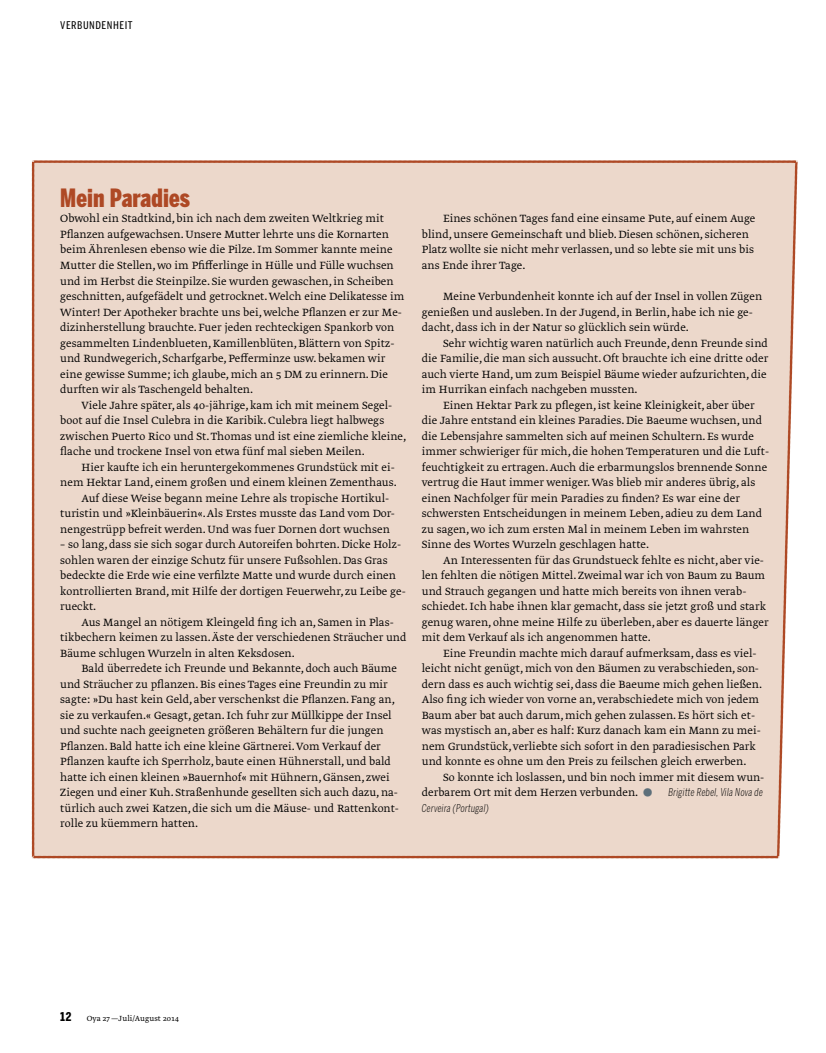
<style>
.page{position:relative;width:826px;height:1053px;background:#fff}
.page>*{position:absolute;margin:0;border:0;box-sizing:border-box;transform-origin:0 0}
.t1{font:900 25px "Benton Sans Comp";letter-spacing:.005em;color:#ae4925}
.t2{font:13.12px "Benton Sans Comp Regular SC";letter-spacing:.04em;color:#000}
.t3{font:12.38px/15.5px "Greta Text Std Light Min";letter-spacing:.005em;color:#000}
.t4{font:italic 300 10.75px "Benton Sans Comp";letter-spacing:.02em;color:#000}
.t5{font:300 8.75px "Greta Text Std";letter-spacing:.015em;color:#000}
.s1{font-family:"Greta Text Std Light Min";font-weight:400;font-style:normal;font-size:32.5px;color:#5d6f7a}
.s2{font-family:"Benton Sans Comp Bold SC";font-weight:400;font-size:15px}
</style>
<div class="page">
<div style="left:31px;top:160px;width:767px;height:698px;background:#ecd8cb"></div>
<p class="t2" style="left:60px;top:16px;width:74px">VERBUNDENHEIT</p>
<h1 class="t1" style="left:60px;top:183px;width:131px">Mein Paradies</h1>
<p class="t3" style="left:60px;top:212px;width:345px">Obwohl ein Stadtkind, bin ich nach dem zweiten Weltkrieg mit Pflanzen aufgewachsen. Unsere Mutter lehrte uns die Kornarten beim Ährenlesen ebenso wie die Pilze. Im Sommer kannte meine Mutter die Stellen, wo im Pfifferlinge in Hülle und Fülle wuchsen und im Herbst die Steinpilze. Sie wurden gewaschen, in Scheiben geschnitten, aufgefädelt und getrocknet. Welch eine Delikatesse im Winter! Der Apotheker brachte uns bei, welche Pflanzen er zur Me&shy;dizinherstellung brauchte. Fuer jeden rechteckigen Spankorb von gesammelten Lindenblueten, Kamillenblüten, Blättern von Spitz&shy;und Rundwegerich, Scharfgarbe, Pefferminze usw. bekamen wir eine gewisse Summe; ich glaube, mich an 5 DM zu erinnern. Die durften wir als Taschengeld behalten.</p>
<p class="t3" style="left:60px;top:398px;width:348px;text-indent:21px">Viele Jahre später, als 40-jährige, kam ich mit meinem Segel&shy;boot auf die Insel Culebra in die Karibik. Culebra liegt halbwegs zwischen Puerto Rico und St. Thomas und ist eine ziemliche kleine, flache und trockene Insel von etwa fünf mal sieben Meilen.</p>
<p class="t3" style="left:81px;top:460px;width:315px">Hier kaufte ich ein heruntergekommenes Grundstück mit ei-</p>
<p class="t3" style="left:60px;top:475px;width:338px">nem Hektar Land, einem großen und einem kleinen Zementhaus.</p>
<p class="t3" style="left:81px;top:491px;width:309px">Auf diese Weise begann meine Lehre als tropische Hortikul-</p>
<p class="t3" style="left:60px;top:506px;width:336px">turistin und »Kleinbäuerin«. Als Erstes musste das Land vom Dor-</p>
<p class="t3" style="left:60px;top:522px;width:331px">nengestrüpp befreit werden. Und was fuer Dornen dort wuchsen</p>
<p class="t3" style="left:60px;top:537px;width:347px">– so lang, dass sie sich sogar durch Autoreifen bohrten. Dicke Holz&shy;sohlen waren der einzige Schutz für unsere Fußsohlen. Das Gras bedeckte die Erde wie eine verfilzte Matte und wurde durch einen kontrollierten Brand, mit Hilfe der dortigen Feuerwehr, zu Leibe ge&shy;rueckt.</p>
<p class="t3" style="left:60px;top:615px;width:348px;text-indent:21px">Aus Mangel an nötigem Kleingeld fing ich an, Samen in Plas&shy;tikbechern keimen zu lassen. Äste der verschiedenen Sträucher und<br>Bäume schlugen Wurzeln in alten Keksdosen.</p>
<p class="t3" style="left:60px;top:661px;width:340px;text-indent:21px">Bald überredete ich Freunde und Bekannte, doch auch Bäume und Sträucher zu pflanzen. Bis eines Tages eine Freundin zu mir sagte: »Du hast kein Geld, aber verschenkst die Pflanzen. Fang an, sie zu verkaufen.« Gesagt, getan. Ich fuhr zur Müllkippe der Insel und suchte nach geeigneten größeren Behältern fur die jungen Pflanzen. Bald hatte ich eine kleine Gärtnerei. Vom Verkauf der Pflanzen kaufte ich Sperrholz, baute einen Hühnerstall, und bald hatte ich einen kleinen »Bauernhof« mit Hühnern, Gänsen, zwei Ziegen und einer Kuh. Straßenhunde gesellten sich auch dazu, na&shy;türlich auch zwei Katzen, die sich um die Mäuse- und Rattenkont&shy;rolle zu küemmern hatten.</p>
<p class="t3" style="left:422px;top:212px;width:335px;text-indent:21px">Eines schönen Tages fand eine einsame Pute, auf einem Auge blind, unsere Gemeinschaft und blieb. Diesen schönen, sicheren Platz wollte sie nicht mehr verlassen, und so lebte sie mit uns bis ans Ende ihrer Tage.</p>
<p class="t3" style="left:422px;top:289px;width:342px;text-indent:21px">Meine Verbundenheit konnte ich auf der Insel in vollen Zügen genießen und ausleben. In der Jugend, in Berlin, habe ich nie ge&shy;dacht, dass ich in der Natur so glücklich sein würde.</p>
<p class="t3" style="left:422px;top:336px;width:348px;text-indent:21px">Sehr wichtig waren natürlich auch Freunde, denn Freunde sind die Familie, die man sich aussucht. Oft brauchte ich eine dritte oder auch vierte Hand, um zum Beispiel Bäume wieder aufzurichten, die im Hurrikan einfach nachgeben mussten.</p>
<p class="t3" style="left:422px;top:398px;width:349px;text-indent:21px">Einen Hektar Park zu pflegen, ist keine Kleinigkeit, aber über die Jahre entstand ein kleines Paradies. Die Baeume wuchsen, und die Lebensjahre sammelten sich auf meinen Schultern. Es wurde immer schwieriger für mich, die hohen Temperaturen und die Luft&shy;feuchtigkeit zu ertragen. Auch die erbarmungslos brennende Sonne vertrug die Haut immer weniger. Was blieb mir anderes übrig, als einen Nachfolger für mein Paradies zu finden? Es war eine der schwersten Entscheidungen in meinem Leben, adieu zu dem Land zu sagen, wo ich zum ersten Mal in meinem Leben im wahrsten Sinne des Wortes Wurzeln geschlagen hatte.</p>
<p class="t3" style="left:422px;top:553px;width:348px;text-indent:21px">An Interessenten für das Grundstueck fehlte es nicht, aber vie&shy;len fehlten die nötigen Mittel. Zweimal war ich von Baum zu Baum und Strauch gegangen und hatte mich bereits von ihnen verab&shy;schiedet. Ich habe ihnen klar gemacht, dass sie jetzt groß und stark genug waren, ohne meine Hilfe zu überleben, aber es dauerte länger mit dem Verkauf als ich angenommen hatte.</p>
<p class="t3" style="left:422px;top:646px;width:342px;text-indent:21px">Eine Freundin machte mich darauf aufmerksam, dass es viel&shy;leicht nicht genügt, mich von den Bäumen zu verabschieden, son&shy;dern dass es auch wichtig sei, dass die Baeume mich gehen ließen.<br>Also fing ich wieder von vorne an, verabschiedete mich von jedem Baum aber bat auch darum, mich gehen zulassen. Es hört sich et&shy;was mystisch an, aber es half: Kurz danach kam ein Mann zu mei&shy;nem Grundstück, verliebte sich sofort in den paradiesischen Park und konnte es ohne um den Preis zu feilschen gleich erwerben.</p>
<p class="t3" style="left:422px;top:770px;width:344px;text-indent:21px">So konnte ich loslassen, und bin noch immer mit diesem wun&shy;derbarem Ort mit dem Herzen verbunden.</p>
<p class="t4" style="left:640px;top:786px;width:125px"><span class="s1">•</span> Brigitte Rebel, Vila Nova de</p>
<p class="t4" style="left:422px;top:801px;width:69px">Cerveira (Portugal)</p>
<p class="t5" style="left:60px;top:1013px;width:120px"><span class="s2">12</span> Oya 27 —Juli/August 2014</p>
</div>
